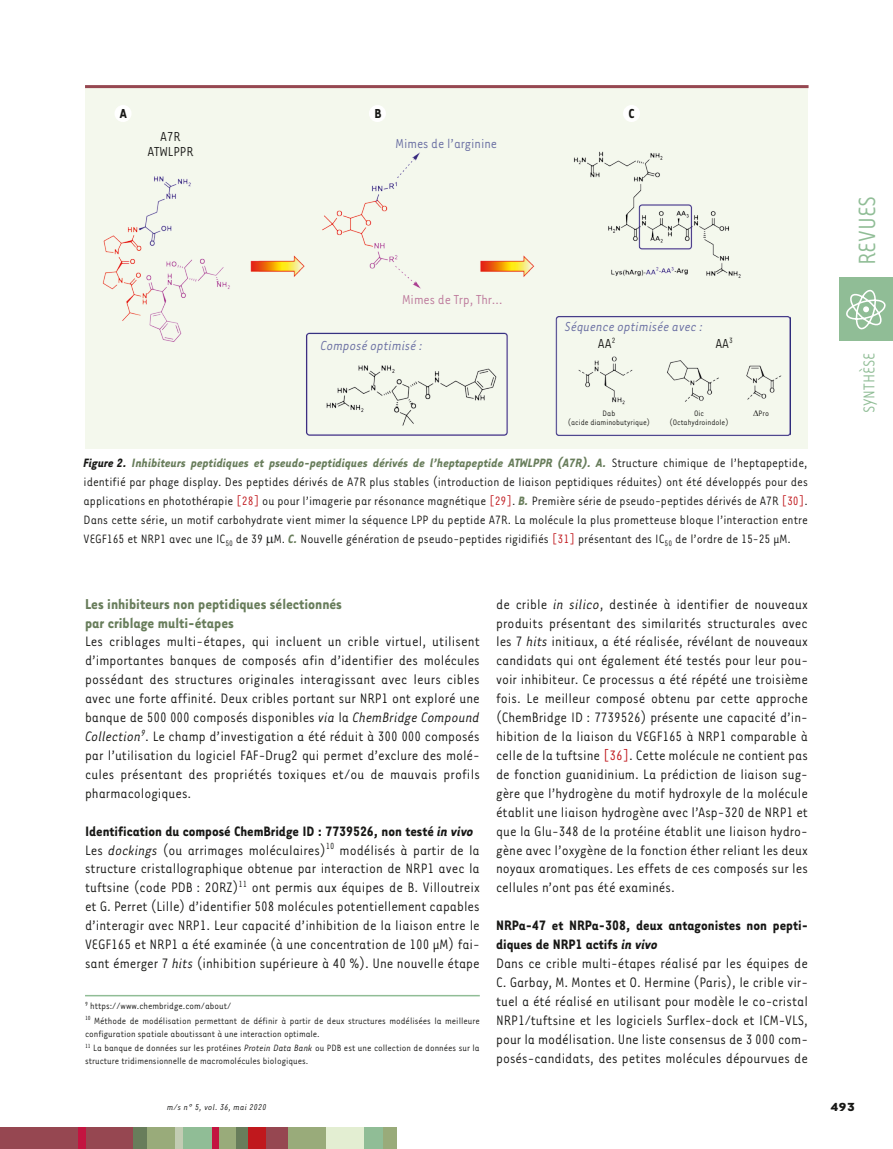
<style>
.page{position:relative;width:893px;height:1149px;background:#fff}
.page>*{position:absolute;margin:0;border:0;box-sizing:border-box;transform-origin:0 0}
.t1{font:27px "Tarzana Narrow";color:#90bd96}
.t2{font:18px "Tarzana Narrow";color:#90bd96}
.t3{font:700 16.5px/18.9px "Tarzana Narrow";color:#687d5b}
.t4{font:15.75px/18.9px "Tarzana Narrow";color:#181816;text-align:justify}
.t5{font:italic 15px "Tarzana Narrow";color:#696ea2}
.t6{font:15px "Tarzana Narrow";color:#696ea2}
.t7{font:15px/15px "Tarzana Narrow";color:#181816;text-align:center}
.t8{font:15px "Tarzana Narrow";color:#bd7a9c}
.t9{font:700 15px "Tarzana Narrow";color:#181816}
.t10{font:13.95px/18.9px "Tarzana Narrow";color:#181816;text-align:justify}
.t11{font:700 13.5px "Tarzana Wide";color:#181816}
.t12{font:10.5px/14.7px "Tarzana Narrow";color:#181816}
.t13{font:italic 9.75px "Tarzana Narrow";letter-spacing:.025em;color:#181816}
.t14{font:9px/9px "Tarzana Narrow";color:#181816;text-align:center}
.s1{font-weight:700;font-style:italic}
.s2{font-weight:700;font-style:italic;color:#687d5b}
.s3{color:#c0181d}
.s4{font-style:italic}
.s5{font-weight:700}
</style>
<div class="page">
<div style="left:840px;top:276px;width:53px;height:64px;background:#90bd96"></div>
<svg style="left:846px;top:290px;width:40px;height:39px"></svg>
<div style="left:0;top:1127px;width:134px;height:21px;background:#964751"></div>
<div style="left:235px;top:1127px;width:13px;height:21px;background:#687d5b"></div>
<div style="left:78px;top:1127px;width:7px;height:21px;background:#c31440"></div>
<div style="left:133px;top:1127px;width:22px;height:21px;background:#687d5b"></div>
<div style="left:147px;top:1127px;width:29px;height:21px;background:#99ab7a"></div>
<div style="left:175px;top:1127px;width:8px;height:21px;background:#c2ccb3"></div>
<div style="left:183px;top:1127px;width:30px;height:21px;background:#90bd96"></div>
<div style="left:217px;top:1127px;width:19px;height:21px;background:#99ab7a"></div>
<div style="left:213px;top:1127px;width:6px;height:21px;background:#c31440"></div>
<div style="left:248px;top:1127px;width:27px;height:21px;background:#c0181d"></div>
<div style="left:287px;top:1127px;width:39px;height:21px;background:#99ab7a"></div>
<div style="left:267px;top:1127px;width:21px;height:21px;background:#964751"></div>
<div style="left:326px;top:1127px;width:38px;height:21px;background:#e3eed2"></div>
<div style="left:364px;top:1127px;width:20px;height:21px;background:#90bd96"></div>
<div style="left:383px;top:1127px;width:14px;height:21px;background:#99ab7a"></div>
<hr style="left:85px;top:994px;width:395px;height:2px;background:#90bd96">
<div style="left:85px;top:85px;width:723px;height:363px;background:#f4f8ed"></div>
<img style="left:103px;top:106px;width:687px;height:330px">
<div style="left:115px;top:105px;width:17px;height:17px;background:#fff;border-radius:50%"></div>
<div style="left:369px;top:105px;width:17px;height:17px;background:#fff;border-radius:50%"></div>
<div style="left:623px;top:105px;width:17px;height:17px;background:#fff;border-radius:50%"></div>
<hr style="left:85px;top:85px;width:724px;height:3px;background:#964751">
<p class="t9" style="left:120px;top:104px;width:9px">A</p>
<p class="t9" style="left:374px;top:104px;width:9px">B</p>
<p class="t9" style="left:628px;top:104px;width:7px">C</p>
<p class="t7" style="left:147px;top:128px;width:48px">A7R<br>ATWLPPR</p>
<p class="t6" style="left:395px;top:134px;width:103px">Mimes de l’arginine</p>
<p class="t8" style="left:402px;top:290px;width:102px">Mimes de Trp, Thr…</p>
<p class="t5" style="left:321px;top:336px;width:104px">Composé optimisé :</p>
<p class="t5" style="left:565px;top:317px;width:140px">Séquence optimisée avec :</p>
<p class="t7" style="left:598px;top:335px;width:19px">AA<sup>2</sup></p>
<p class="t7" style="left:715px;top:335px;width:19px">AA<sup>3</sup></p>
<p class="t14" style="left:568px;top:408px;width:84px">Dab<br>(acide diaminobutyrique)</p>
<p class="t14" style="left:669px;top:408px;width:61px">Oic (Octahydroindole)</p>
<p class="t14" style="left:753px;top:408px;width:17px">∆Pro</p>
<p class="t10" style="left:84px;top:453px;width:726px"><span class="s1">Figure 2.</span> <span class="s2">Inhibiteurs peptidiques et pseudo-peptidiques dérivés de l’heptapeptide ATWLPPR (A7R). A.</span> Structure chimique de l’heptapeptide, identifié par phage display. Des peptides dérivés de A7R plus stables (introduction de liaison peptidiques réduites) ont été développés pour des applications en photothérapie <span class="s3">[28]</span> ou pour l’imagerie par résonance magnétique <span class="s3">[29]</span>. <span class="s2">B.</span> Première série de pseudo-peptides dérivés de A7R <span class="s3">[30]</span>.<br>Dans cette série, un motif carbohydrate vient mimer la séquence LPP du peptide A7R. La molécule la plus prometteuse bloque l’interaction entre VEGF165 et NRP1 avec une IC<sub>50</sub> de 39 M. <span class="s2">C.</span> Nouvelle génération de pseudo-peptides rigidifiés <span class="s3">[31]</span> présentant des IC<sub>50</sub> de l’ordre de 15-25 µM.</p>
<p class="t3" style="left:85px;top:593px;width:258px">Les inhibiteurs non peptidiques sélectionnés par criblage multi-étapes</p>
<p class="t4" style="left:85px;top:631px;width:396px">Les criblages multi-étapes, qui incluent un crible virtuel, utilisent d’importantes banques de composés afin d’identifier des molécules possédant des structures originales interagissant avec leurs cibles avec une forte affinité. Deux cribles portant sur NRP1 ont exploré une banque de 500 000 composés disponibles <span class="s4">via</span> la <span class="s4">ChemBridge Compound Collection</span><sup>9</sup>. Le champ d’investigation a été réduit à 300 000 composés par l’utilisation du logiciel FAF-Drug2 qui permet d’exclure des molé&shy;cules présentant des propriétés toxiques et/ou de mauvais profils pharmacologiques.</p>
<p class="t4" style="left:85px;top:820px;width:396px;text-align:left"><span class="s5">Identification du composé ChemBridge ID : 7739526, non testé</span> <span class="s1">in vivo </span>Les <span class="s4">dockings</span> (ou arrimages moléculaires)<sup>10</sup> modélisés à partir de la structure cristallographique obtenue par interaction de NRP1 avec la tuftsine (code PDB : 2ORZ)<sup>11</sup> ont permis aux équipes de B. Villoutreix et G. Perret (Lille) d’identifier 508 molécules potentiellement capables d’interagir avec NRP1. Leur capacité d’inhibition de la liaison entre le VEGF165 et NRP1 a été examinée (à une concentration de 100 µM) fai&shy;sant émerger 7 <span class="s4">hits</span> (inhibition supérieure à 40 %). Une nouvelle étape</p>
<p class="t12" style="left:85px;top:997px;width:396px"><sup>9</sup> https://www.chembridge.com/about/<br><sup>10</sup> Méthode de modélisation permettant de définir à partir de deux structures modélisées la meilleure</p>
<p class="t12" style="left:85px;top:1025px;width:396px">configuration spatiale aboutissant à une interaction optimale.<br><sup>11</sup> La banque de données sur les protéines <span class="s4">Protein Data Bank</span> ou PDB est une collection de données sur la</p>
<p class="t12" style="left:85px;top:1052px;width:225px">structure tridimensionnelle de macromolécules biologiques.</p>
<p class="t4" style="left:496px;top:593px;width:313px">de crible <span class="s4">in silico</span>, destinée à identifier de nouveaux produits présentant des similarités structurales avec les 7 <span class="s4">hits</span> initiaux, a été réalisée, révélant de nouveaux candidats qui ont également été testés pour leur pou&shy;voir inhibiteur. Ce processus a été répété une troisième fois. Le meilleur composé obtenu par cette approche (ChemBridge ID : 7739526) présente une capacité d’in&shy;hibition de la liaison du VEGF165 à NRP1 comparable à celle de la tuftsine <span class="s3">[36]</span>. Cette molécule ne contient pas de fonction guanidinium. La prédiction de liaison sug&shy;gère que l’hydrogène du motif hydroxyle de la molécule établit une liaison hydrogène avec l’Asp-320 de NRP1 et que la Glu-348 de la protéine établit une liaison hydro&shy;gène avec l’oxygène de la fonction éther reliant les deux noyaux aromatiques. Les effets de ces composés sur les cellules n’ont pas été examinés.</p>
<p class="t4" style="left:496px;top:915px;width:314px;text-align:left"><span class="s5">NRPa-47 et NRPa-308, deux antagonistes non pepti&shy;diques de NRP1 actifs</span> <span class="s1">in vivo<br></span>Dans ce crible multi-étapes réalisé par les équipes de C. Garbay, M. Montes et O. Hermine (Paris), le crible vir&shy;tuel a été réalisé en utilisant pour modèle le co-cristal NRP1/tuftsine et les logiciels Surflex-dock et ICM-VLS, pour la modélisation. Une liste consensus de 3 000 com&shy;posés-candidats, des petites molécules dépourvues de</p>
<h1 class="t1" style="left:851px;top:265px;width:71px;rotate:-90deg">REVUES</h1>
<p class="t2" style="left:858px;top:413px;width:62px;rotate:-90deg">SYNTHÈSE</p>
<p class="t13" style="left:167px;top:1100px;width:101px">m/s n° 5, vol. 36, mai 2020</p>
<p class="t11" style="left:830px;top:1097px;width:26px">493</p>
</div>
